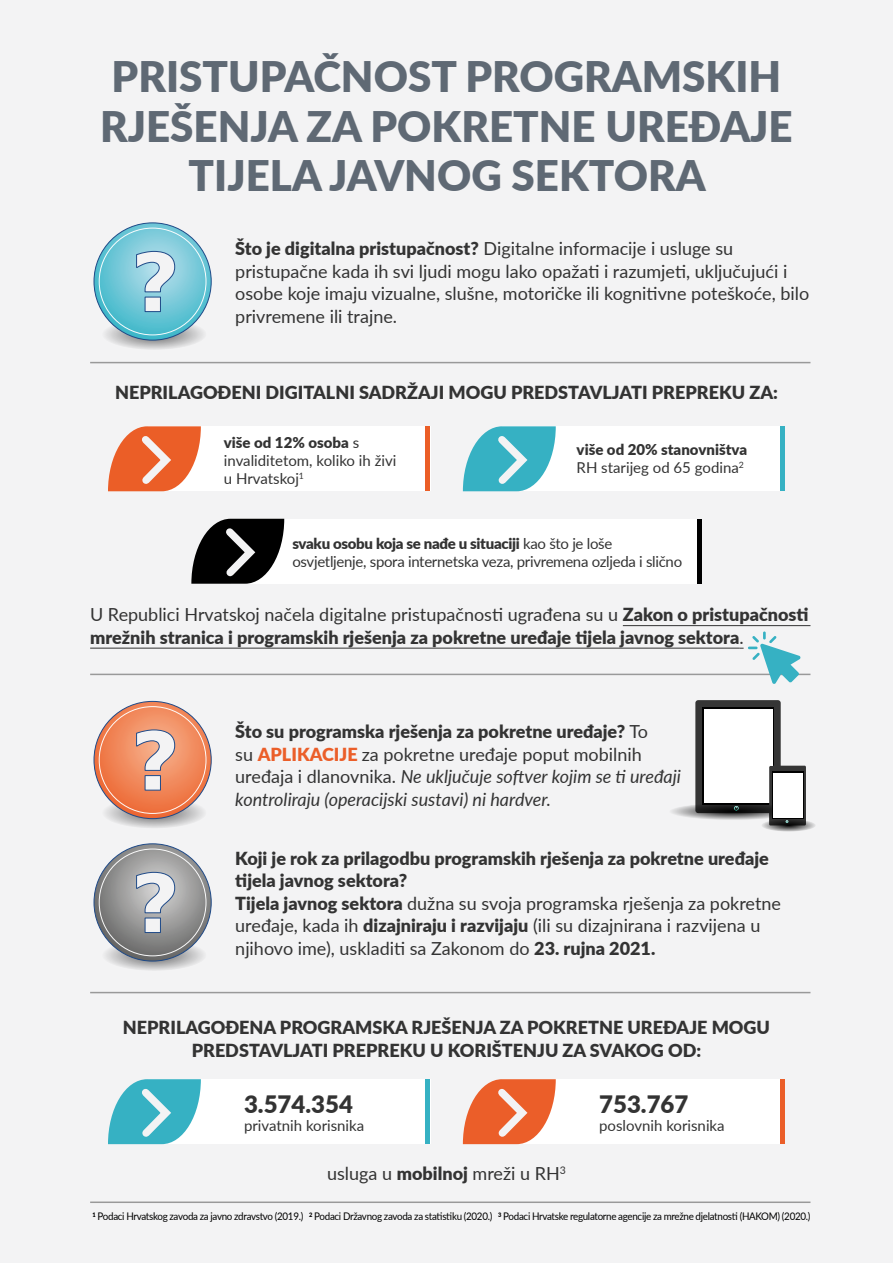
<style>
.page{position:relative;width:893px;height:1263px;background:#f3f3f4}
.page>*{position:absolute;margin:0;border:0;box-sizing:border-box;transform-origin:0 0}
.t1{font:900 42.15px/49.5px "Lato";color:#5f6974;text-align:center}
.t2{font:900 24px "Lato";color:#333}
.t3{font:900 18px/22.5px "Lato";color:#333}
.t4{font:18px/22.5px "Lato";color:#333}
.t5{font:italic 18px/22.5px "Lato";color:#333}
.t6{font:15px/18px "Lato";letter-spacing:-.01em;color:#333}
.t7{font:900 15px/18px "Lato";color:#333}
.t8{font:10.5px "Lato";letter-spacing:-.03em;color:#000;scale:.93 1}
.s1{font-weight:900}
.s2{font-weight:400}
.s3{color:#eb5e29}
.s4{font-weight:900;font-style:normal;color:#eb5e29}
.s5{font-style:normal}
</style>
<div class="page">
<img style="left:671px;top:805px;width:98px;height:15px">
<img style="left:761px;top:819px;width:54px;height:12px">
<svg style="left:94px;top:223px;width:117px;height:127px"></svg>
<svg style="left:94px;top:701px;width:117px;height:127px"></svg>
<svg style="left:94px;top:843px;width:117px;height:127px"></svg>
<div style="left:148px;top:426px;width:282px;height:65px;background:#fff"></div>
<hr style="left:426px;top:426px;width:4px;height:65px;background:#eb5e27">
<svg style="left:108px;top:426px;width:93px;height:65px"></svg>
<div style="left:148px;top:1079px;width:282px;height:65px;background:#fff"></div>
<hr style="left:426px;top:1079px;width:4px;height:65px;background:#36b1c3">
<svg style="left:108px;top:1079px;width:93px;height:65px"></svg>
<div style="left:503px;top:426px;width:282px;height:65px;background:#fff"></div>
<div style="left:780px;top:426px;width:5px;height:65px;background:#36b1c3"></div>
<svg style="left:463px;top:426px;width:93px;height:65px"></svg>
<div style="left:503px;top:1079px;width:282px;height:65px;background:#fff"></div>
<div style="left:780px;top:1079px;width:5px;height:65px;background:#eb5e29"></div>
<svg style="left:463px;top:1079px;width:93px;height:65px"></svg>
<div style="left:231px;top:519px;width:471px;height:65px;background:#fff"></div>
<div style="left:697px;top:519px;width:5px;height:65px;background:#000"></div>
<svg style="left:191px;top:519px;width:93px;height:65px"></svg>
<hr style="left:623px;top:625px;width:187px;height:1px;background:#333">
<hr style="left:90px;top:648px;width:649px;height:1px;background:#333">
<hr style="left:90px;top:362px;width:720px;height:1px;background:#999">
<hr style="left:90px;top:992px;width:720px;height:1px;background:#999">
<hr style="left:90px;top:1201px;width:720px;height:2px;background:#999">
<hr style="left:90px;top:674px;width:720px;height:1px;background:#999">
<svg style="left:695px;top:700px;width:86px;height:113px;background:#323232"></svg>
<svg style="left:702px;top:707px;width:72px;height:97px"></svg>
<div style="left:704px;top:709px;width:68px;height:94px;background:#fff"></div>
<svg style="left:734px;top:806px;width:5px;height:5px"></svg>
<svg style="left:769px;top:766px;width:37px;height:59px"></svg>
<svg style="left:772px;top:771px;width:31px;height:48px"></svg>
<div style="left:773px;top:773px;width:29px;height:44px;background:#fff"></div>
<svg style="left:739px;top:631px;width:62px;height:53px"></svg>
<h1 class="t1" style="left:100px;top:50px;width:694px">PRISTUPAČNOST PROGRAMSKIH<br>RJEŠENJA ZA POKRETNE UREĐAJE<br>TIJELA JAVNOG SEKTORA</h1>
<p class="t4" style="left:235px;top:236px;width:575px"><span class="s1">Što je digitalna pristupačnost?</span> Digitalne informacije i usluge su pristupačne kada ih svi ljudi mogu lako opažati i razumjeti, uključujući i osobe koje imaju vizualne, slušne, motoričke ili kognitivne poteškoće, bilo privremene ili trajne.</p>
<p class="t3" style="left:115px;top:380px;width:26px">Neprilagođeni</p>
<p class="t3" style="left:265px;top:380px;width:24px">digitalni</p>
<p class="t3" style="left:359px;top:380px;width:105px">sadržaji mogu</p>
<p class="t3" style="left:511px;top:380px;width:12px">pre</p>
<p class="t3" style="left:545px;top:380px;width:25px">dstavljati</p>
<p class="t3" style="left:652px;top:380px;width:13px">prepreku</p>
<p class="t3" style="left:749px;top:380px;width:30px">za :</p>
<p class="t6" style="left:224px;top:433px;width:174px"><span class="s1">više od 12% osoba</span> s invaliditetom, koliko ih živi u Hrvatskoj<sup>1</sup></p>
<p class="t7" style="left:577px;top:440px;width:172px">više od 20% stanovništva<br><span class="s2">RH starijeg od 65 godina</span><sup>2</sup></p>
<p class="t6" style="left:292px;top:534px;width:391px"><span class="s1">svaku osobu koja se nađe u situaciji</span> kao što je loše osvjetljenje, spora internetska veza, privremena ozljeda i slično</p>
<p class="t3" style="left:90px;top:603px;width:720px"><span class="s2">U Republici Hrvatskoj načela digitalne pristupačnosti ugrađena su u</span> Zakon o pristupačnosti mrežnih stranica i programskih rješenja za pokretne uređaje tijela javnog sektora<span class="s2">.</span></p>
<p class="t3" style="left:235px;top:719px;width:414px">Što su programska rješenja za pokretne uređaje? <span class="s2">To su</span> <span class="s3">aplika</span></p>
<p class="t5" style="left:235px;top:742px;width:447px;text-indent:87px"><span class="s4">cije</span> <span class="s5">za pokretne uređaje poput mobilnih uređaja i dlanovnika.</span> Ne uključuje softver kojim se ti uređaji kontroliraju (operacijski sustavi) ni hardver.</p>
<p class="t3" style="left:235px;top:846px;width:547px">Koji je rok za prilagodbu programskih rješenja za pokretne uređaje tijela javnog sektora?<br>Tijela javnog sektora <span class="s2">dužna su svoja programska rješenja za pokretne uređaje, kada ih</span> dizajniraju i razvijaju <span class="s2">(ili su dizajnirana i razvijena u njihovo ime), uskladiti sa Zakonom do</span> 23. rujna 2021.</p>
<p class="t3" style="left:123px;top:1015px;width:27px">Neprilagođena</p>
<p class="t3" style="left:280px;top:1015px;width:14px">programska</p>
<p class="t3" style="left:412px;top:1015px;width:12px">rješenja</p>
<p class="t3" style="left:500px;top:1015px;width:41px">za pokretne</p>
<p class="t3" style="left:627px;top:1015px;width:13px">uređaje</p>
<p class="t3" style="left:712px;top:1015px;width:16px">mogu</p>
<p class="t3" style="left:192px;top:1038px;width:12px">pre</p>
<p class="t3" style="left:225px;top:1038px;width:25px">dstavljati</p>
<p class="t3" style="left:332px;top:1038px;width:13px">prepreku</p>
<p class="t3" style="left:430px;top:1038px;width:30px">u korištenju</p>
<p class="t3" style="left:563px;top:1038px;width:41px">za svakog</p>
<p class="t3" style="left:668px;top:1038px;width:35px">od:</p>
<h2 class="t2" style="left:244px;top:1086px;width:110px">3.574.354</h2>
<p class="t6" style="left:244px;top:1116px;width:122px">privatnih korisnika</p>
<p class="t4" style="left:327px;top:1161px;width:240px">usluga u <span class="s1">mobilnoj</span> mreži u RH<sup>3</sup></p>
<h2 class="t2" style="left:599px;top:1086px;width:91px">753.767</h2>
<p class="t6" style="left:599px;top:1116px;width:127px">poslovnih korisnika</p>
<p class="t8" style="left:92px;top:1209px;width:774px"><sup>1</sup> Podaci Hrvatskog zavoda za javno zdravstvo (2019.) <sup>2</sup> Podaci Državnog zavoda za statistiku (2020.) <sup>3</sup> Podaci Hrvatske regulatorne agencije za mrežne djelatnosti (HAKOM) (2020.)</p>
</div>
